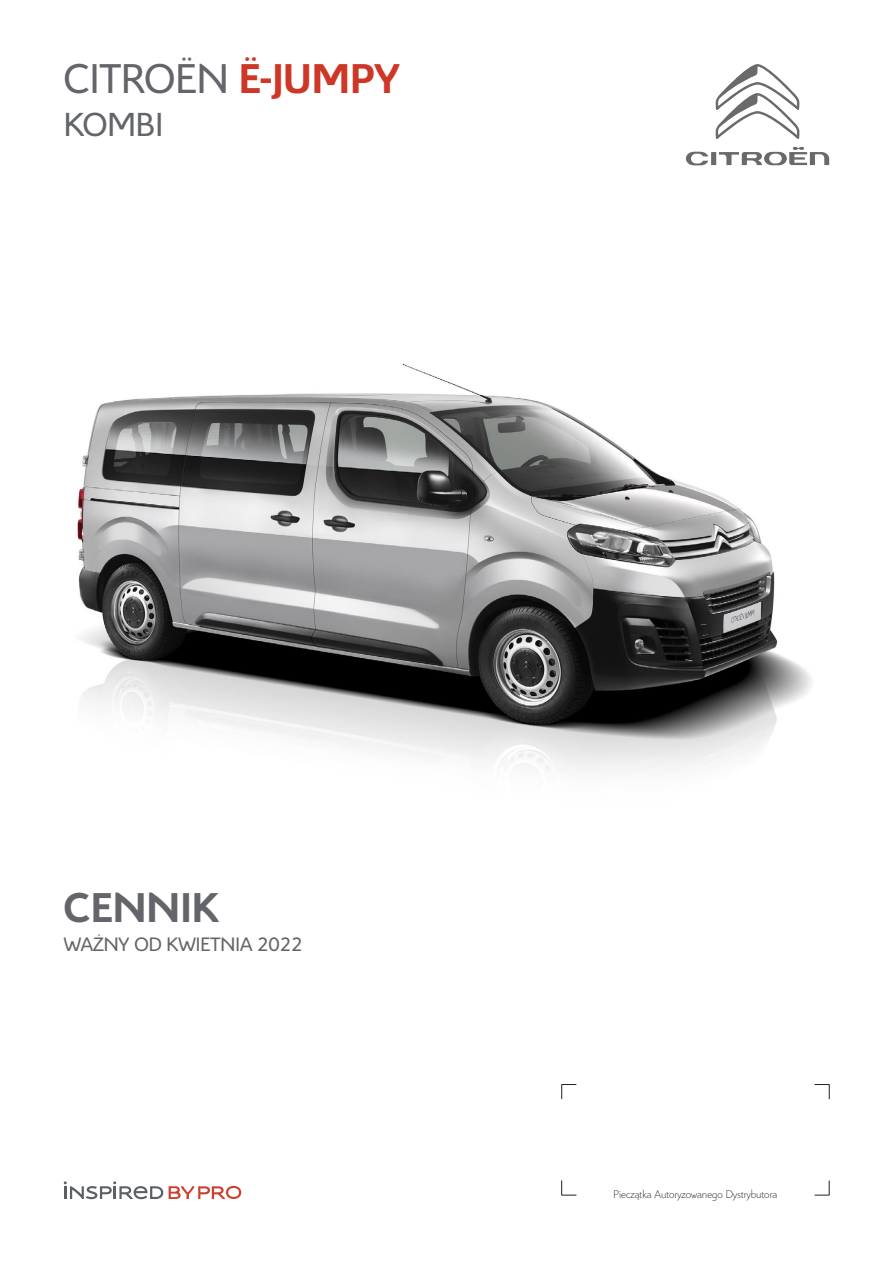
<style>
.page{position:relative;width:893px;height:1263px;background:#fff}
.page>*{position:absolute;margin:0;border:0;box-sizing:border-box;transform-origin:0 0}
.t1{font:45px "Citroen";color:#63656a}
.t2{font:700 45px "Citroen";color:#63656a}
.t3{font:36px "Citroen";color:#63656a}
.t4{font:21px "Citroen";color:#63656a}
.t5{font:300 12px "Citroen";color:#231f20}
.s1{font-weight:700;color:#ce3726}
</style>
<div class="page">
<img style="left:76px;top:364px;width:736px;height:407px">
<svg style="left:64px;top:1181px;width:99px;height:18px"></svg>
<svg style="left:169px;top:1186px;width:72px;height:13px"></svg>
<svg style="left:686px;top:147px;width:143px;height:18px"></svg>
<svg style="left:716px;top:64px;width:83px;height:75px"></svg>
<svg style="left:562px;top:1084px;width:14px;height:15px"></svg>
<svg style="left:814px;top:1084px;width:16px;height:15px"></svg>
<svg style="left:562px;top:1180px;width:14px;height:16px"></svg>
<svg style="left:814px;top:1180px;width:16px;height:16px"></svg>
<h1 class="t1" style="left:64px;top:61px;width:337px">CITROËN <span class="s1">Ë-JUMPY</span></h1>
<h2 class="t3" style="left:64px;top:111px;width:101px">KOMBI</h2>
<h1 class="t2" style="left:64px;top:880px;width:156px">CENNIK</h1>
<h3 class="t4" style="left:64px;top:937px;width:240px">WAŻNY OD KWIETNIA 2022</h3>
<p class="t5" style="left:614px;top:1190px;width:165px">Pieczątka Autoryzowanego Dystrybutora</p>
</div>
